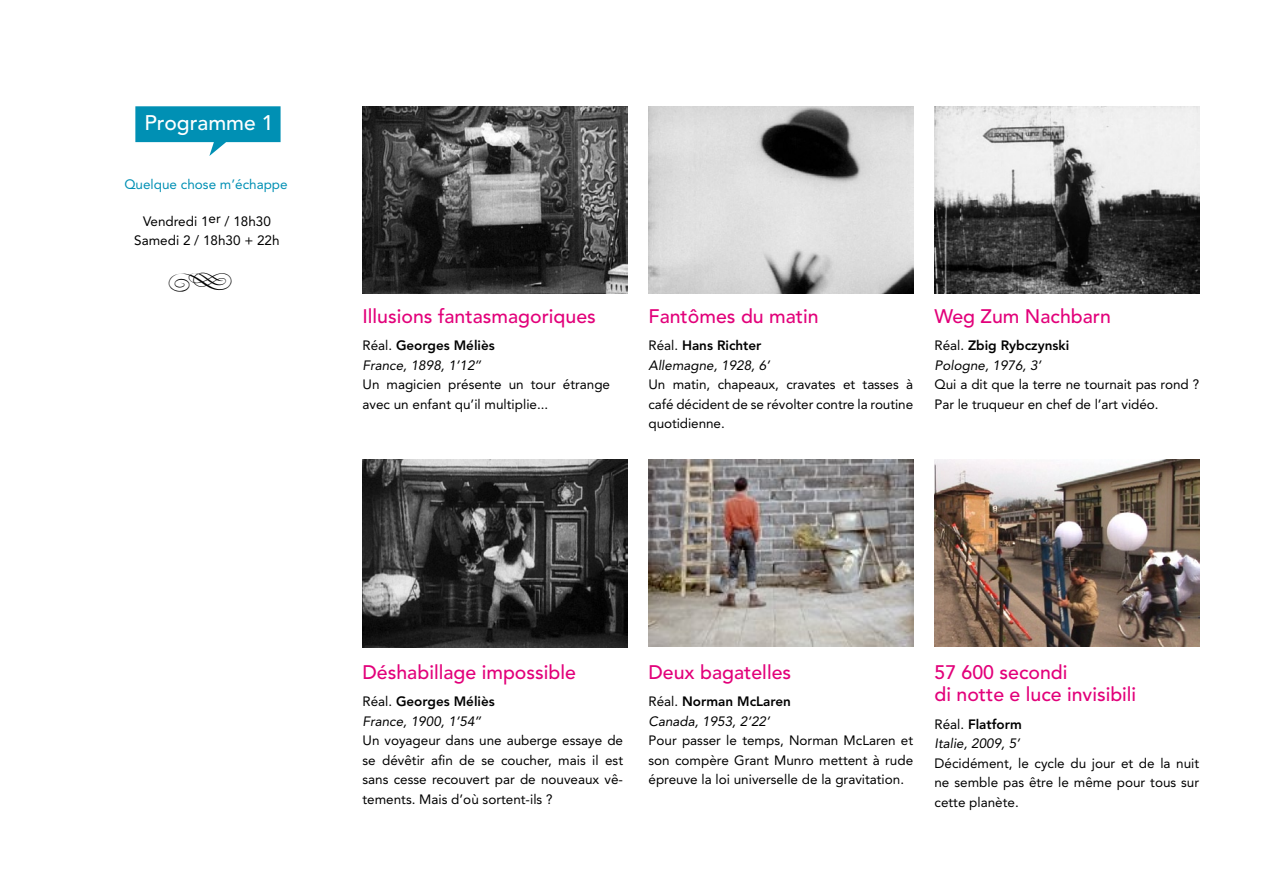
<style>
.page{position:relative;width:1263px;height:893px;background:#fff}
.page>*{position:absolute;margin:0;border:0;box-sizing:border-box;transform-origin:0 0}
.t1{font:43.2px "Nymphette";color:#000}
.t2{font:500 21px "Avenir";color:#fff}
.t3{font:500 19.5px/22.5px "Avenir";color:#e2007a}
.t4{font:13.5px/19.5px "Avenir";color:#000;text-align:justify}
.t5{font:italic 13.5px/19.5px "Avenir";color:#000}
.t6{font:13.5px "Avenir";color:#0090b4}
.s1{font-style:normal}
.s2{font-weight:800;font-style:normal}
</style>
<div class="page">
<svg style="left:135px;top:106px;width:146px;height:50px"></svg>
<img style="left:934px;top:106px;width:265px;height:187px">
<img style="left:648px;top:106px;width:266px;height:187px">
<img style="left:934px;top:459px;width:265px;height:188px">
<img style="left:648px;top:459px;width:265px;height:187px">
<img style="left:362px;top:459px;width:265px;height:188px">
<img style="left:362px;top:106px;width:265px;height:187px">
<h2 class="t2" style="left:145px;top:110px;width:130px">Programme 1</h2>
<p class="t6" style="left:124px;top:177px;width:165px">Quelque chose m’échappe</p>
<p class="t4" style="left:134px;top:211px;width:147px;text-align:center">Vendredi 1er / 18h30<br>Samedi 2 / 18h30 + 22h</p>
<h1 class="t1" style="left:168px;top:258px;width:66px">g</h1>
<h3 class="t3" style="left:362px;top:305px;width:235px">Illusions fantasmagoriques</h3>
<p class="t5" style="left:362px;top:336px;width:134px"><span class="s1">Réal.</span> <span class="s2">Georges Méliès<br></span>France, 1898, 1’12’’</p>
<p class="t4" style="left:362px;top:375px;width:249px">Un magicien présente un tour étrange avec un enfant qu’il multiplie...</p>
<h3 class="t3" style="left:648px;top:305px;width:172px">Fantômes du matin</h3>
<h3 class="t3" style="left:934px;top:305px;width:178px">Weg Zum Nachbarn</h3>
<p class="t5" style="left:934px;top:336px;width:136px"><span class="s1">Réal.</span> <span class="s2">Zbig Rybczynski<br></span>Pologne, 1976, 3’</p>
<p class="t4" style="left:934px;top:375px;width:266px">Qui a dit que la terre ne tournait pas rond ?<br>Par le truqueur en chef de l’art vidéo.</p>
<p class="t5" style="left:648px;top:336px;width:123px"><span class="s1">Réal.</span> <span class="s2">Hans Richter<br></span>Allemagne, 1928, 6’</p>
<p class="t4" style="left:648px;top:375px;width:266px">Un matin, chapeaux, cravates et tasses à café décident de se révolter contre la routine quotidienne.</p>
<h3 class="t3" style="left:362px;top:661px;width:215px">Déshabillage impossible</h3>
<p class="t5" style="left:362px;top:692px;width:134px"><span class="s1">Réal.</span> <span class="s2">Georges Méliès<br></span>France, 1900, 1’54’’</p>
<p class="t4" style="left:362px;top:731px;width:262px">Un voyageur dans une auberge essaye de se dévêtir afin de se coucher, mais il est sans cesse recouvert par de nouveaux vê&shy;tements. Mais d’où sortent-ils ?</p>
<h3 class="t3" style="left:648px;top:661px;width:144px">Deux bagatelles</h3>
<p class="t5" style="left:648px;top:692px;width:144px"><span class="s1">Réal.</span> <span class="s2">Norman McLaren<br></span>Canada, 1953, 2’22’</p>
<p class="t4" style="left:648px;top:731px;width:266px">Pour passer le temps, Norman McLaren et son compère Grant Munro mettent à rude épreuve la loi universelle de la gravitation.</p>
<h3 class="t3" style="left:934px;top:661px;width:203px">57 600 secondi<br>di notte e luce invisibili</h3>
<p class="t5" style="left:934px;top:714px;width:89px"><span class="s1">Réal.</span> <span class="s2">Flatform<br></span>Italie, 2009, 5’</p>
<p class="t4" style="left:934px;top:753px;width:266px">Décidément, le cycle du jour et de la nuit ne semble pas être le même pour tous sur cette planète.</p>
</div>
